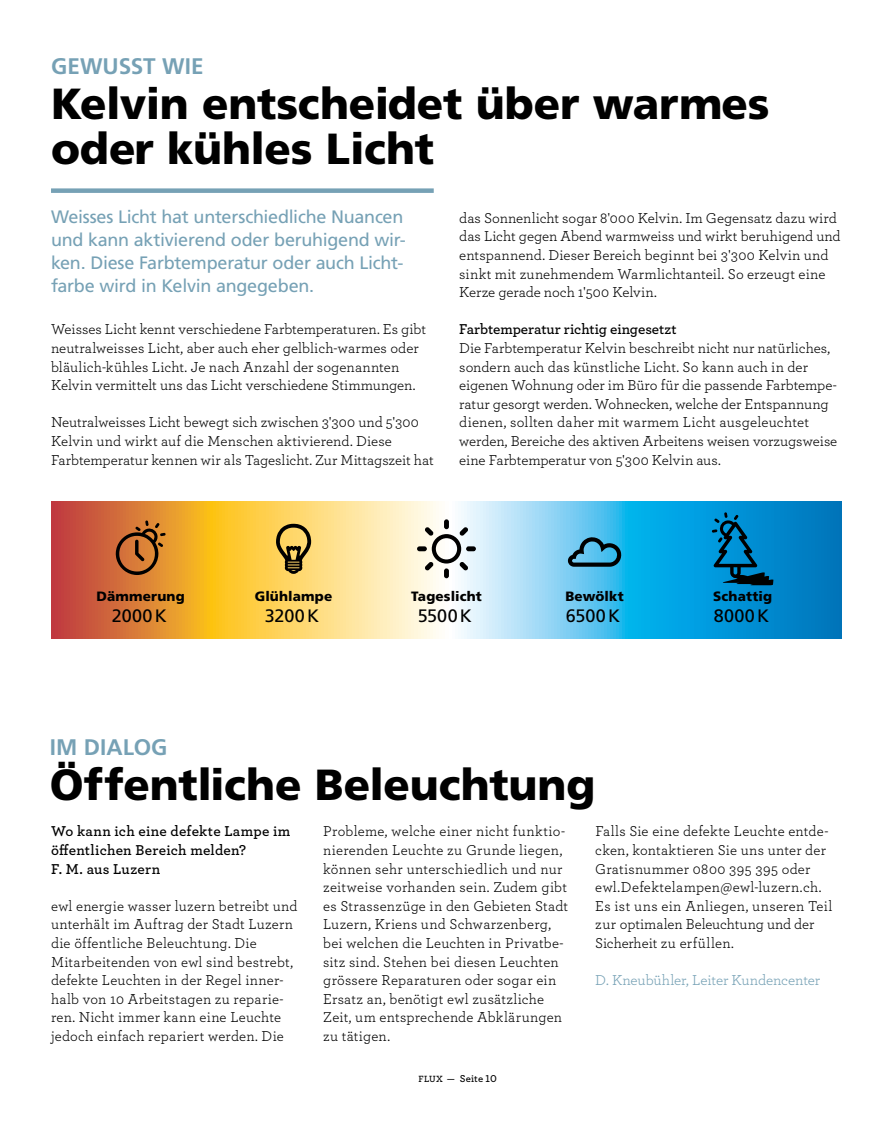
<style>
.page{position:relative;width:893px;height:1123px;background:#fff}
.page>*{position:absolute;margin:0;border:0;box-sizing:border-box;transform-origin:0 0}
.t1{font:900 43.5px/45px "Frutiger LT Std";letter-spacing:-.005em;color:#000}
.t2{font:700 22.5px "Frutiger LT Std";color:#76a1b5}
.t3{font:18px/23.2px "Frutiger LT Std";letter-spacing:-.015em;color:#76a1b5}
.t4{font:18px "Frutiger LT Std";letter-spacing:.025em;color:#000}
.t5{font:15px/18.6px "Archer";letter-spacing:.005em;color:#000}
.t6{font:600 15px/18.6px "Archer";letter-spacing:.01em;color:#000}
.t7{font:15px "Archer";letter-spacing:-.01em;color:#76a1b5}
.t8{font:900 13.5px "Frutiger LT Std";letter-spacing:.01em;color:#000}
.t9{font:600 10.5px "Archer";letter-spacing:.015em;color:#000}
.s1{font-size:9.45px}
</style>
<div class="page">
<svg style="left:51px;top:502px;width:791px;height:136px;background:#9cb5a4"></svg>
<img style="left:51px;top:638px;width:758px;height:1px">
<div style="left:51px;top:188px;width:383px;height:5px;background:#76a1b5"></div>
<svg style="left:568px;top:537px;width:54px;height:29px;background:#3a83a1"></svg>
<svg style="left:417px;top:519px;width:59px;height:59px"></svg>
<svg style="left:712px;top:512px;width:61px;height:73px;background:#006c9f"></svg>
<svg style="left:116px;top:520px;width:50px;height:55px;background:#a8632a"></svg>
<svg style="left:276px;top:524px;width:35px;height:50px;background:#a28842"></svg>
<h2 class="t2" style="left:51px;top:53px;width:154px">GEWUSST WIE</h2>
<h1 class="t1" style="left:51px;top:81px;width:720px">Kelvin entscheidet über warmes oder kühles Licht</h1>
<p class="t3" style="left:51px;top:205px;width:356px">Weisses Licht hat unterschiedliche Nuancen und kann aktivierend oder beruhigend wir&shy;ken. Diese Farbtemperatur oder auch Licht&shy;farbe wird in Kelvin angegeben.</p>
<p class="t5" style="left:51px;top:319px;width:377px">Weisses Licht kennt verschiedene Farbtemperaturen. Es gibt neutralweisses Licht, aber auch eher gelblich-warmes oder bläulich-kühles Licht. Je nach Anzahl der sogenannten Kelvin vermittelt uns das Licht verschiedene Stimmungen.</p>
<p class="t5" style="left:51px;top:412px;width:384px">Neutralweisses Licht bewegt sich zwischen 3'300 und 5'300<br>Kelvin und wirkt auf die Menschen aktivierend. Diese<br>Farbtemperatur kennen wir als Tageslicht. Zur Mittagszeit hat</p>
<p class="t5" style="left:459px;top:208px;width:383px">das Sonnenlicht sogar 8'000 Kelvin. Im Gegensatz dazu wird das Licht gegen Abend warmweiss und wirkt beruhigend und entspannend. Dieser Bereich beginnt bei 3'300 Kelvin und sinkt mit zunehmendem Warmlichtanteil. So erzeugt eine Kerze gerade noch 1'500 Kelvin.</p>
<p class="t6" style="left:459px;top:319px;width:219px">Farbtemperatur richtig eingesetzt</p>
<p class="t5" style="left:459px;top:338px;width:380px">Die Farbtemperatur Kelvin beschreibt nicht nur natürliches, sondern auch das künstliche Licht. So kann auch in der eigenen Wohnung oder im Büro für die passende Farbtempe&shy;ratur gesorgt werden. Wohnecken, welche der Entspannung dienen, sollten daher mit warmem Licht ausgeleuchtet werden, Bereiche des aktiven Arbeitens weisen vorzugsweise eine Farbtemperatur von 5'300 Kelvin aus.</p>
<p class="t8" style="left:97px;top:588px;width:90px">Dämmerung</p>
<p class="t8" style="left:713px;top:588px;width:60px">Schattig</p>
<p class="t4" style="left:112px;top:604px;width:56px">2000K</p>
<p class="t4" style="left:265px;top:604px;width:56px">3200K</p>
<p class="t8" style="left:255px;top:588px;width:79px">Glühlampe</p>
<p class="t8" style="left:411px;top:588px;width:72px">Tageslicht</p>
<p class="t8" style="left:565px;top:588px;width:60px">Bewölkt</p>
<p class="t4" style="left:418px;top:604px;width:56px">5500K</p>
<p class="t4" style="left:566px;top:604px;width:56px">6500K</p>
<p class="t4" style="left:714px;top:604px;width:57px">8000K</p>
<h2 class="t2" style="left:50px;top:733px;width:119px">IM DIALOG</h2>
<h1 class="t1" style="left:50px;top:761px;width:547px">Öffentliche Beleuchtung</h1>
<p class="t6" style="left:51px;top:821px;width:241px">Wo kann ich eine defekte Lampe im öffentlichen Bereich melden?<br>F. M. aus Luzern</p>
<p class="t5" style="left:51px;top:895px;width:248px">ewl energie wasser luzern betreibt und unterhält im Auftrag der Stadt Luzern die öffentliche Beleuchtung. Die Mitarbeitenden von ewl sind bestrebt, defekte Leuchten in der Regel inner&shy;halb von 10 Arbeitstagen zu reparie&shy;ren. Nicht immer kann eine Leuchte jedoch einfach repariert werden. Die</p>
<p class="t5" style="left:323px;top:821px;width:246px">Probleme, welche einer nicht funktio&shy;nierenden Leuchte zu Grunde liegen, können sehr unterschiedlich und nur zeitweise vorhanden sein. Zudem gibt es Strassenzüge in den Gebieten Stadt Luzern, Kriens und Schwarzenberg, bei welchen die Leuchten in Privatbe&shy;sitz sind. Stehen bei diesen Leuchten grössere Reparaturen oder sogar ein Ersatz an, benötigt ewl zusätzliche Zeit, um entsprechende Abklärungen zu tätigen.</p>
<p class="t5" style="left:595px;top:821px;width:239px">Falls Sie eine defekte Leuchte entde&shy;cken, kontaktieren Sie uns unter der Gratisnummer 0800 395 395 oder ewl.Defektelampen@ewl-luzern.ch.<br>Es ist uns ein Anliegen, unseren Teil zur optimalen Beleuchtung und der Sicherheit zu erfüllen.</p>
<p class="t7" style="left:595px;top:970px;width:226px">D. Kneubühler, Leiter Kundencenter</p>
<p class="t9" style="left:418px;top:1070px;width:80px"><span class="s1">FLUX —</span> Seite 10</p>
</div>
